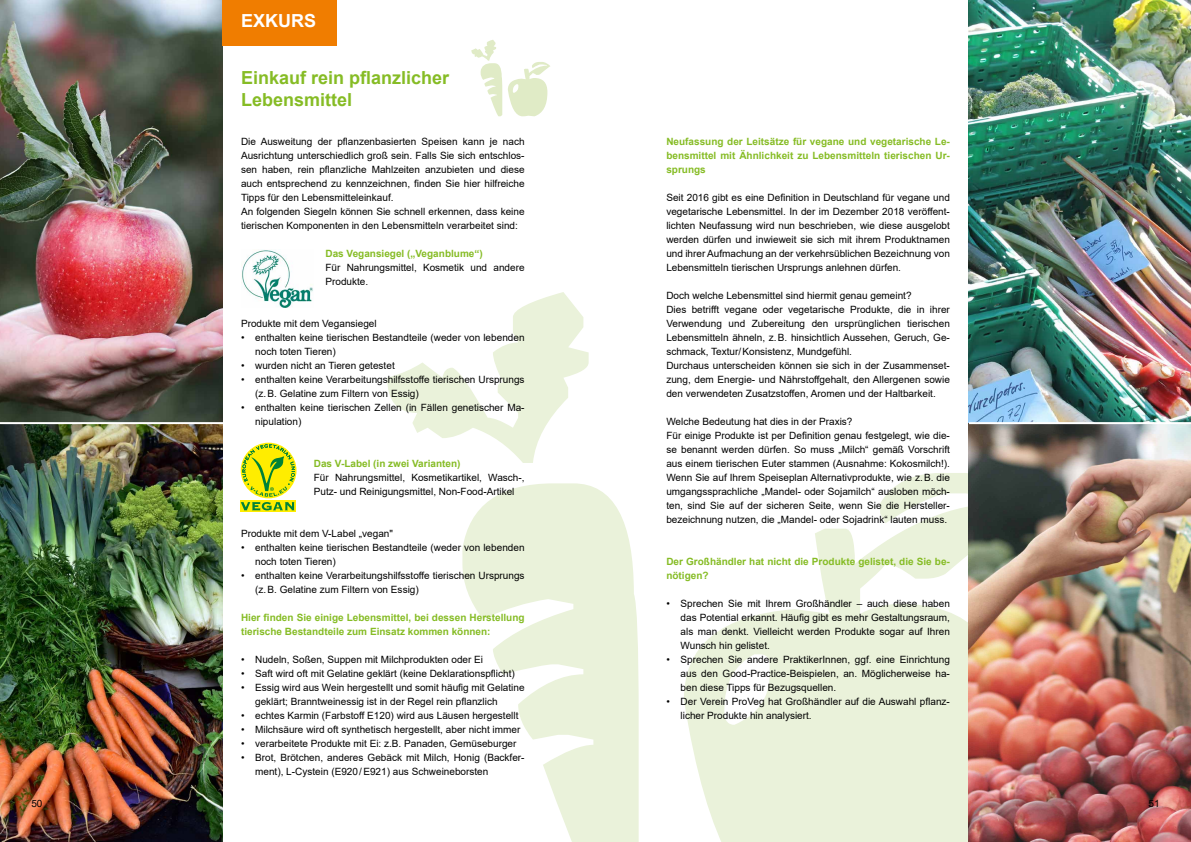
<style>
.page{position:relative;width:1191px;height:842px;background:#fff}
.page>*{position:absolute;margin:0;border:0;box-sizing:border-box;transform-origin:0 0}
.t1{font:700 18px/21.6px "Arial";color:#86bc25}
.t2{font:700 18px "Arial";color:#fff}
.t3{font:10px/14px "Arial";color:#000}
.t4{font:700 10px/14px "Arial";color:#86bc25}
</style>
<div class="page">
<svg style="left:387px;top:292px;width:582px;height:550px"></svg>
<img style="left:969px;top:0;width:222px;height:842px">
<hr style="left:969px;top:422px;width:222px;height:2px;background:#fff">
<img style="left:0;top:0;width:222px;height:842px">
<hr style="left:0;top:422px;width:230px;height:2px;background:#fff">
<div style="left:222px;top:0;width:114px;height:45px;background:#f07d00"></div>
<svg style="left:471px;top:40px;width:79px;height:76px"></svg>
<div style="left:240px;top:500px;width:56px;height:12px;background:#ffed00"></div>
<svg style="left:241px;top:444px;width:54px;height:67px"></svg>
<img style="left:241px;top:250px;width:72px;height:58px">
<p class="t3" style="left:31px;top:796px;width:13px">50</p>
<h1 class="t2" style="left:241px;top:8px;width:77px">EXKURS</h1>
<h1 class="t1" style="left:241px;top:67px;width:210px">Einkauf rein pflanzlicher<br>Lebensmittel</h1>
<p class="t3" style="left:241px;top:135px;width:285px">Die Ausweitung der pflanzenbasierten Speisen kann je nach Ausrichtung unterschiedlich groß sein. Falls Sie sich entschlos&shy;sen haben, rein pflanzliche Mahlzeiten anzubieten und diese auch entsprechend zu kennzeichnen, finden Sie hier hilfreiche Tipps für den Lebensmitteleinkauf.<br>An folgenden Siegeln können Sie schnell erkennen, dass keine tierischen Komponenten in den Lebensmitteln verarbeitet sind:</p>
<p class="t4" style="left:325px;top:247px;width:159px">Das Vegansiegel („Veganblume“)</p>
<p class="t3" style="left:325px;top:261px;width:201px">Für Nahrungsmittel, Kosmetik und andere<br>Produkte.</p>
<p class="t3" style="left:241px;top:317px;width:137px">Produkte mit dem Vegansiegel</p>
<p class="t3" style="left:255px;top:331px;width:271px;text-indent:-14px">• enthalten keine tierischen Bestandteile (weder von lebenden noch toten Tieren)</p>
<p class="t3" style="left:241px;top:359px;width:155px">• wurden nicht an Tieren getestet</p>
<p class="t3" style="left:255px;top:373px;width:271px;text-indent:-14px">• enthalten keine Verarbeitungshilfsstoffe tierischen Ursprungs (z.B. Gelatine zum Filtern von Essig)</p>
<p class="t3" style="left:255px;top:401px;width:271px;text-indent:-14px">• enthalten keine tierischen Zellen (in Fällen genetischer Ma&shy;nipulation)</p>
<p class="t4" style="left:314px;top:457px;width:148px">Das V-Label (in zwei Varianten)</p>
<p class="t3" style="left:314px;top:471px;width:212px">Für Nahrungsmittel, Kosmetikartikel, Wasch-,<br>Putz- und Reinigungsmittel, Non-Food-Artikel</p>
<p class="t3" style="left:241px;top:527px;width:153px">Produkte mit dem V-Label „vegan"</p>
<p class="t3" style="left:255px;top:541px;width:271px;text-indent:-14px">• enthalten keine tierischen Bestandteile (weder von lebenden noch toten Tieren)</p>
<p class="t3" style="left:255px;top:569px;width:271px;text-indent:-14px">• enthalten keine Verarbeitungshilfsstoffe tierischen Ursprungs (z.B. Gelatine zum Filtern von Essig)</p>
<p class="t4" style="left:241px;top:611px;width:285px">Hier finden Sie einige Lebensmittel, bei dessen Herstellung tierische Bestandteile zum Einsatz kommen können:</p>
<p class="t3" style="left:241px;top:653px;width:244px">• Nudeln, Soßen, Suppen mit Milchprodukten oder Ei</p>
<p class="t3" style="left:241px;top:667px;width:275px">• Saft wird oft mit Gelatine geklärt (keine Deklarationspflicht)</p>
<p class="t3" style="left:255px;top:681px;width:271px;text-indent:-14px">• Essig wird aus Wein hergestellt und somit häufig mit Gelatine geklärt; Branntweinessig ist in der Regel rein pflanzlich</p>
<p class="t3" style="left:241px;top:709px;width:279px">• echtes Karmin (Farbstoff E120) wird aus Läusen hergestellt</p>
<p class="t3" style="left:241px;top:723px;width:281px">• Milchsäure wird oft synthetisch hergestellt, aber nicht immer</p>
<p class="t3" style="left:241px;top:737px;width:277px">• verarbeitete Produkte mit Ei: z.B. Panaden, Gemüseburger</p>
<p class="t3" style="left:255px;top:751px;width:271px;text-indent:-14px">• Brot, Brötchen, anderes Gebäck mit Milch, Honig (Backfer&shy;ment), L-Cystein (E920/E921) aus Schweineborsten</p>
<p class="t4" style="left:666px;top:134px;width:285px;text-align:justify">Neufassung der Leitsätze für vegane und vegetarische Le&shy;bensmittel mit Ähnlichkeit zu Lebensmitteln tierischen Ur&shy;sprungs</p>
<p class="t3" style="left:666px;top:190px;width:285px;text-align:justify">Seit 2016 gibt es eine Definition in Deutschland für vegane und vegetarische Lebensmittel. In der im Dezember 2018 veröffent&shy;lichten Neufassung wird nun beschrieben, wie diese ausgelobt werden dürfen und inwieweit sie sich mit ihrem Produktnamen und ihrer Aufmachung an der verkehrsüblichen Bezeichnung von Lebensmitteln tierischen Ursprungs anlehnen dürfen.</p>
<p class="t3" style="left:666px;top:288px;width:285px">Doch welche Lebensmittel sind hiermit genau gemeint?<br>Dies betrifft vegane oder vegetarische Produkte, die in ihrer Verwendung und Zubereitung den ursprünglichen tierischen Lebensmitteln ähneln, z.B. hinsichtlich Aussehen, Geruch, Ge&shy;schmack, Textur/Konsistenz, Mundgefühl.<br>Durchaus unterscheiden können sie sich in der Zusammenset&shy;zung, dem Energie- und Nährstoffgehalt, den Allergenen sowie den verwendeten Zusatzstoffen, Aromen und der Haltbarkeit.</p>
<p class="t3" style="left:666px;top:414px;width:285px">Welche Bedeutung hat dies in der Praxis?<br>Für einige Produkte ist per Definition genau festgelegt, wie die&shy;se benannt werden dürfen. So muss „Milch“ gemäß Vorschrift aus einem tierischen Euter stammen (Ausnahme: Kokosmilch!).<br>Wenn Sie auf Ihrem Speiseplan Alternativprodukte, wie z.B. die umgangssprachliche „Mandel- oder Sojamilch“ ausloben möch&shy;ten, sind Sie auf der sicheren Seite, wenn Sie die Hersteller&shy;bezeichnung nutzen, die „Mandel- oder Sojadrink“ lauten muss.</p>
<p class="t4" style="left:666px;top:554px;width:285px">Der Großhändler hat nicht die Produkte gelistet, die Sie be&shy;nötigen?</p>
<p class="t3" style="left:680px;top:596px;width:271px;text-align:justify;text-indent:-14px">• Sprechen Sie mit Ihrem Großhändler – auch diese haben das Potential erkannt. Häufig gibt es mehr Gestaltungsraum, als man denkt. Vielleicht werden Produkte sogar auf Ihren Wunsch hin gelistet.</p>
<p class="t3" style="left:680px;top:652px;width:271px;text-align:justify;text-indent:-14px">• Sprechen Sie andere PraktikerInnen, ggf. eine Einrichtung aus den Good-Practice-Beispielen, an. Möglicherweise ha&shy;ben diese Tipps für Bezugsquellen.</p>
<p class="t3" style="left:680px;top:694px;width:271px;text-indent:-14px">• Der Verein ProVeg hat Großhändler auf die Auswahl pflanz&shy;licher Produkte hin analysiert.</p>
<p class="t3" style="left:1148px;top:796px;width:13px">51</p>
</div>
